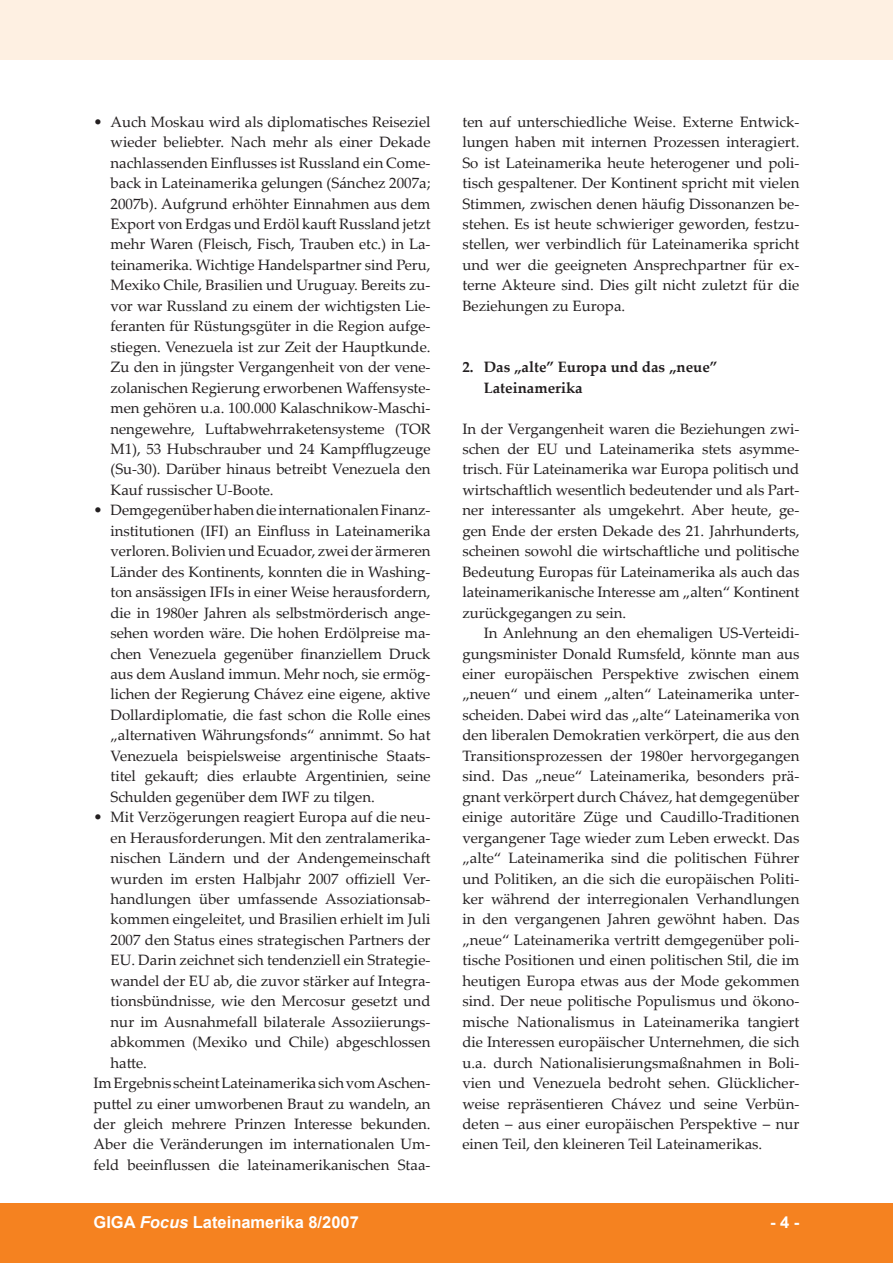
<style>
.page{position:relative;width:893px;height:1263px;background:#fff}
.page>*{position:absolute;margin:0;border:0;box-sizing:border-box;transform-origin:0 0}
.t1{font:700 16.5px "Arial";color:#fff}
.foc__text_aufzaehlun{font:15px/20.4px "Palatino Linotype";letter-spacing:-.005em;color:#231f20;text-align:justify}
.foc__text_fliesstext{font:15px/20.4px "Palatino Linotype";color:#231f20;text-align:justify}
.foc__text_1__absatz{font:15px/20.4px "Palatino Linotype";color:#231f20;text-align:justify}
.foc__text_ueberschri{font:700 15px/20.4px "Palatino Linotype";color:#231f20}
.s1{font-style:italic}
</style>
<div class="page">
<div style="left:0;top:1203px;width:893px;height:60px;background:#f58220"></div>
<div style="left:0;top:0;width:893px;height:60px;background:#fef0e2"></div>
<p class="foc__text_aufzaehlun" style="left:111px;top:111px;width:322px">Auch Moskau wird als diplomatisches Reiseziel wieder beliebter. Nach mehr als einer Dekade nachlassenden Einflusses ist Russland ein Come&shy;back in Lateinamerika gelungen (Sánchez 2007a; 2007b). Aufgrund erhöhter Einnahmen aus dem Export von Erdgas und Erdöl kauft Russland jetzt mehr Waren (Fleisch, Fisch, Trauben etc.) in La&shy;teinamerika. Wichtige Handelspartner sind Peru, Mexiko Chile, Brasilien und Uruguay. Bereits zu&shy;vor war Russland zu einem der wichtigsten Lie&shy;feranten für Rüstungsgüter in die Region aufge&shy;stiegen. Venezuela ist zur Zeit der Hauptkunde.<br>Zu den in jüngster Vergangenheit von der vene&shy;zolanischen Regierung erworbenen Waffensyste&shy;men gehören u.a. 100.000 Kalaschnikow-Maschi&shy;nengewehre, Luftabwehrraketensysteme (TOR M1), 53 Hubschrauber und 24 Kampfflugzeuge (Su-30). Darüber hinaus betreibt Venezuela den Kauf russischer U-Boote.</p>
<p class="foc__text_aufzaehlun" style="left:111px;top:499px;width:322px">Demgegenüber haben die internationalen Finanz&shy;institutionen (IFI) an Einfluss in Lateinamerika verloren. Bolivien und Ecuador, zwei der ärmeren Länder des Kontinents, konnten die in Washing&shy;ton ansässigen IFIs in einer Weise herausfordern, die in 1980er Jahren als selbstmörderisch ange&shy;sehen worden wäre. Die hohen Erdölpreise ma&shy;chen Venezuela gegenüber finanziellem Druck aus dem Ausland immun. Mehr noch, sie ermög&shy;lichen der Regierung Chávez eine eigene, aktive Dollardiplomatie, die fast schon die Rolle eines „alternativen Währungsfonds“ annimmt. So hat Venezuela beispielsweise argentinische Staats&shy;titel gekauft; dies erlaubte Argentinien, seine Schulden gegenüber dem IWF zu tilgen.</p>
<p class="foc__text_aufzaehlun" style="left:111px;top:806px;width:321px">Mit Verzögerungen reagiert Europa auf die neu&shy;en Herausforderungen. Mit den zentralamerika&shy;nischen Ländern und der Andengemeinschaft wurden im ersten Halbjahr 2007 offiziell Ver&shy;handlungen über umfassende Assoziationsab&shy;kommen eingeleitet, und Brasilien erhielt im Juli 2007 den Status eines strategischen Partners der EU. Darin zeichnet sich tendenziell ein Strategie&shy;wandel der EU ab, die zuvor stärker auf Integra&shy;tionsbündnisse, wie den Mercosur gesetzt und nur im Ausnahmefall bilaterale Assoziierungs&shy;abkommen (Mexiko und Chile) abgeschlossen hatte.</p>
<p class="foc__text_1__absatz" style="left:94px;top:1072px;width:338px">Im Ergebnis scheint Lateinamerika sich vom Aschen&shy;puttel zu einer umworbenen Braut zu wandeln, an der gleich mehrere Prinzen Interesse bekunden.<br>Aber die Veränderungen im internationalen Um&shy;feld beeinflussen die lateinamerikanischen Staa-</p>
<p class="foc__text_fliesstext" style="left:94px;top:111px;width:11px">•</p>
<p class="foc__text_fliesstext" style="left:94px;top:499px;width:11px">•</p>
<p class="foc__text_fliesstext" style="left:94px;top:806px;width:11px">•</p>
<p class="foc__text_1__absatz" style="left:462px;top:111px;width:338px">ten auf unterschiedliche Weise. Externe Entwick&shy;lungen haben mit internen Prozessen interagiert.<br>So ist Lateinamerika heute heterogener und poli&shy;tisch gespaltener. Der Kontinent spricht mit vielen Stimmen, zwischen denen häufig Dissonanzen be&shy;stehen. Es ist heute schwieriger geworden, festzu&shy;stellen, wer verbindlich für Lateinamerika spricht und wer die geeigneten Ansprechpartner für ex&shy;terne Akteure sind. Dies gilt nicht zuletzt für die Beziehungen zu Europa.</p>
<p class="foc__text_ueberschri" style="left:484px;top:356px;width:235px;text-indent:-21px">2. Das „alte” Europa und das „neue”<br>Lateinamerika</p>
<p class="foc__text_1__absatz" style="left:462px;top:418px;width:338px">In der Vergangenheit waren die Beziehungen zwi&shy;schen der EU und Lateinamerika stets asymme&shy;trisch. Für Lateinamerika war Europa politisch und wirtschaftlich wesentlich bedeutender und als Part&shy;ner interessanter als umgekehrt. Aber heute, ge&shy;gen Ende der ersten Dekade des 21. Jahrhunderts, scheinen sowohl die wirtschaftliche und politische Bedeutung Europas für Lateinamerika als auch das lateinamerikanische Interesse am „alten“ Kontinent zurückgegangen zu sein.</p>
<p class="foc__text_fliesstext" style="left:462px;top:622px;width:338px;text-indent:21px">In Anlehnung an den ehemaligen US-Verteidi&shy;gungsminister Donald Rumsfeld, könnte man aus einer europäischen Perspektive zwischen einem „neuen“ und einem „alten“ Lateinamerika unter&shy;scheiden. Dabei wird das „alte“ Lateinamerika von den liberalen Demokratien verkörpert, die aus den Transitionsprozessen der 1980er hervorgegangen sind. Das „neue“ Lateinamerika, besonders prä&shy;gnant verkörpert durch Chávez, hat demgegenüber einige autoritäre Züge und Caudillo-Traditionen vergangener Tage wieder zum Leben erweckt. Das „alte“ Lateinamerika sind die politischen Führer und Politiken, an die sich die europäischen Politi&shy;ker während der interregionalen Verhandlungen in den vergangenen Jahren gewöhnt haben. Das „neue“ Lateinamerika vertritt demgegenüber poli&shy;tische Positionen und einen politischen Stil, die im heutigen Europa etwas aus der Mode gekommen sind. Der neue politische Populismus und ökono&shy;mische Nationalismus in Lateinamerika tangiert die Interessen europäischer Unternehmen, die sich u.a. durch Nationalisierungsmaßnahmen in Boli&shy;vien und Venezuela bedroht sehen. Glücklicher&shy;weise repräsentieren Chávez und seine Verbün&shy;deten – aus einer europäischen Perspektive – nur einen Teil, den kleineren Teil Lateinamerikas.</p>
<p class="t1" style="left:94px;top:1211px;width:267px">GIGA <span class="s1">Focus</span> Lateinamerika 8/2007</p>
<p class="t1" style="left:770px;top:1211px;width:31px">- -</p>
</div>
